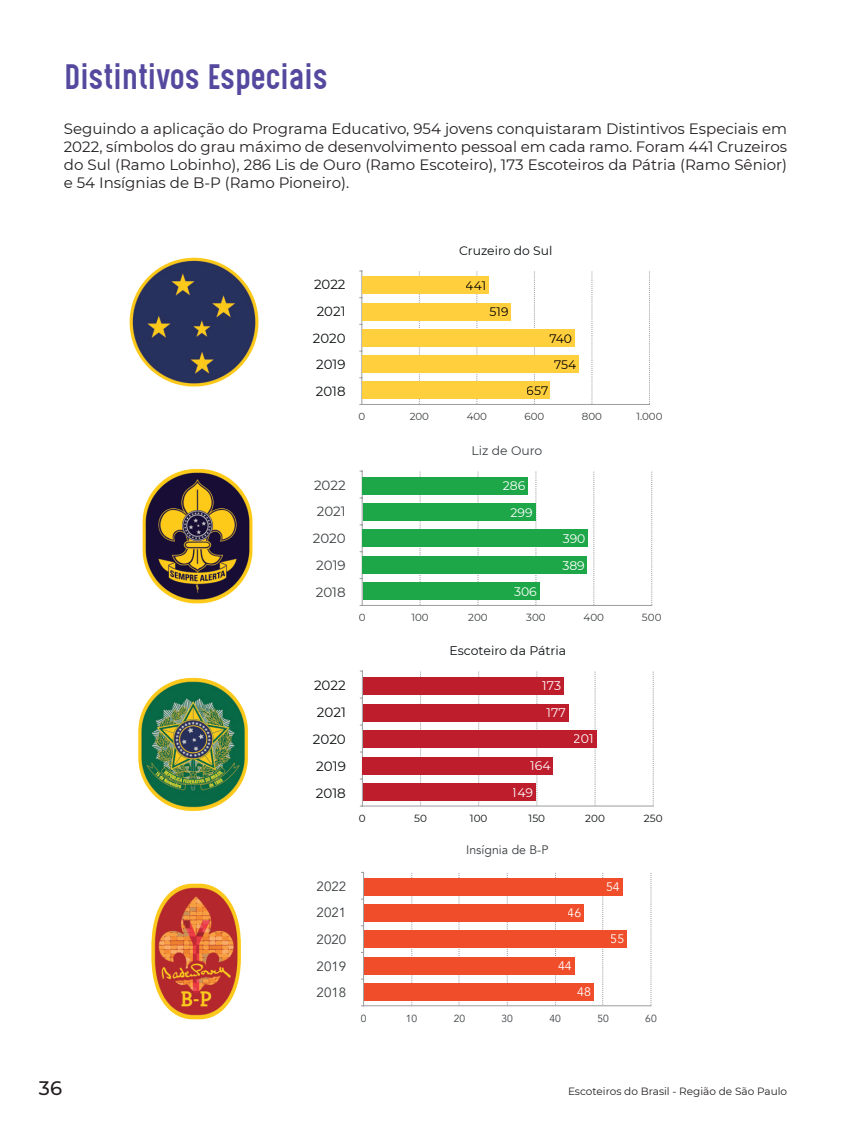
<style>
.page{position:relative;width:851px;height:1127px;background:#fff}
.page>*{position:absolute;margin:0;border:0;box-sizing:border-box;transform-origin:0 0}
.t1{font:30px "Gotcha Gothic";color:#54499e}
.t2{font:500 19.5px "Montserrat";color:#231f20}
.t3{font:15px/18px "Montserrat";color:#231f20;text-align:justify}
.t4{font:13.5px/26.8px "Montserrat";color:#3b3f41;text-align:justify}
.t5{font:13.5px/27px "Montserrat";color:#0b0e10;text-align:justify}
.t6{font:13.35px/26.7px "Montserrat";color:#0b0e10;text-align:justify}
.t7{font:13.35px/26.7px "Avenir";color:#3b3f41;text-align:justify}
.t8{font:12.45px "Montserrat";color:#fff}
.t9{font:12.45px "Montserrat";color:#0b0e10}
.t10{font:12.45px "Montserrat";color:#3b3f41}
.t11{font:12.3px "Montserrat";color:#000001}
.t12{font:12.3px "Montserrat";color:#0b0e10}
.t13{font:12.3px "Avenir";color:#3b3f41}
.t14{font:12.3px "Avenir";color:#fff}
.t15{font:10.5px "Montserrat";color:#231f20}
.t16{font:10.35px "Montserrat";color:#3b3f41}
.t17{font:10.35px "Montserrat";color:#0b0e10}
.t18{font:10.2px "Montserrat";color:#3b3f41}
.t19{font:10.2px "Avenir";color:#3b3f41}
</style>
<div class="page">
<img style="left:129px;top:257px;width:130px;height:130px">
<img style="left:138px;top:677px;width:110px;height:134px">
<img style="left:151px;top:883px;width:91px;height:137px">
<img style="left:142px;top:468px;width:111px;height:136px">
<svg style="left:419px;top:271px;width:1px;height:133px"></svg>
<svg style="left:476px;top:271px;width:1px;height:133px"></svg>
<svg style="left:534px;top:271px;width:1px;height:133px"></svg>
<svg style="left:591px;top:271px;width:1px;height:133px"></svg>
<svg style="left:649px;top:271px;width:1px;height:134px"></svg>
<hr style="left:361px;top:271px;width:1px;height:133px;background:#9b9d9e">
<hr style="left:362px;top:404px;width:287px;height:1px;background:#9b9d9e">
<div style="left:362px;top:277px;width:126px;height:17px;background:#ffcf3e"></div>
<div style="left:362px;top:303px;width:149px;height:18px;background:#ffcf3e"></div>
<div style="left:362px;top:329px;width:213px;height:17px;background:#ffcf3e"></div>
<div style="left:362px;top:356px;width:217px;height:17px;background:#ffcf3e"></div>
<div style="left:362px;top:381px;width:188px;height:18px;background:#ffcf3e"></div>
<svg style="left:420px;top:471px;width:1px;height:134px"></svg>
<svg style="left:477px;top:471px;width:1px;height:134px"></svg>
<svg style="left:535px;top:471px;width:1px;height:134px"></svg>
<svg style="left:593px;top:471px;width:1px;height:134px"></svg>
<svg style="left:651px;top:471px;width:1px;height:135px"></svg>
<hr style="left:362px;top:471px;width:1px;height:134px;background:#9b9d9e">
<hr style="left:362px;top:605px;width:289px;height:1px;background:#9b9d9e">
<div style="left:362px;top:477px;width:166px;height:17px;background:#1ea749"></div>
<div style="left:362px;top:504px;width:173px;height:17px;background:#1ea749"></div>
<div style="left:362px;top:529px;width:226px;height:18px;background:#1ea749"></div>
<div style="left:362px;top:556px;width:225px;height:18px;background:#1ea749"></div>
<div style="left:362px;top:582px;width:177px;height:18px;background:#1ea749"></div>
<svg style="left:420px;top:671px;width:1px;height:135px"></svg>
<svg style="left:478px;top:671px;width:1px;height:135px"></svg>
<svg style="left:536px;top:671px;width:1px;height:135px"></svg>
<svg style="left:594px;top:671px;width:1px;height:135px"></svg>
<svg style="left:653px;top:671px;width:1px;height:135px"></svg>
<hr style="left:362px;top:671px;width:1px;height:135px;background:#9b9d9e">
<hr style="left:362px;top:806px;width:291px;height:1px;background:#9b9d9e">
<div style="left:363px;top:677px;width:200px;height:17px;background:#be1d2c"></div>
<div style="left:363px;top:704px;width:205px;height:17px;background:#be1d2c"></div>
<div style="left:363px;top:730px;width:233px;height:17px;background:#be1d2c"></div>
<div style="left:363px;top:757px;width:190px;height:17px;background:#be1d2c"></div>
<div style="left:363px;top:783px;width:172px;height:17px;background:#be1d2c"></div>
<svg style="left:411px;top:873px;width:1px;height:132px"></svg>
<svg style="left:458px;top:873px;width:1px;height:132px"></svg>
<svg style="left:507px;top:873px;width:1px;height:132px"></svg>
<svg style="left:555px;top:873px;width:1px;height:132px"></svg>
<svg style="left:602px;top:873px;width:1px;height:132px"></svg>
<svg style="left:650px;top:873px;width:1px;height:132px"></svg>
<hr style="left:363px;top:872px;width:1px;height:134px;background:#9b9d9e">
<hr style="left:363px;top:1005px;width:288px;height:1px;background:#9b9d9e">
<div style="left:364px;top:878px;width:258px;height:17px;background:#f04d2a"></div>
<div style="left:364px;top:905px;width:219px;height:17px;background:#f04d2a"></div>
<div style="left:364px;top:930px;width:262px;height:18px;background:#f04d2a"></div>
<div style="left:364px;top:957px;width:210px;height:17px;background:#f04d2a"></div>
<div style="left:364px;top:984px;width:230px;height:17px;background:#f04d2a"></div>
<h1 class="t1" style="left:64px;top:54px;width:265px">Distintivos Especiais</h1>
<p class="t3" style="left:64px;top:119px;width:724px">Seguindo a aplicação do Programa Educativo, 954 jovens conquistaram Distintivos Especiais em 2022, símbolos do grau máximo de desenvolvimento pessoal em cada ramo. Foram 441 Cruzeiros do Sul (Ramo Lobinho), 286 Lis de Ouro (Ramo Escoteiro), 173 Escoteiros da Pátria (Ramo Sênior) e 54 Insígnias de B-P (Ramo Pioneiro).</p>
<p class="t6" style="left:313px;top:271px;width:34px">2022<br>2021<br>2020<br>2019<br>2018</p>
<p class="t4" style="left:313px;top:471px;width:34px">2022<br>2021<br>2020<br>2019<br>2018</p>
<p class="t5" style="left:313px;top:671px;width:35px">2022<br>2021<br>2020<br>2019<br>2018</p>
<p class="t7" style="left:316px;top:873px;width:31px">2022<br>2021<br>2020<br>2019<br>2018</p>
<p class="t12" style="left:459px;top:242px;width:95px">Cruzeiro do Sul</p>
<p class="t11" style="left:465px;top:277px;width:22px">441</p>
<p class="t11" style="left:489px;top:303px;width:20px">519</p>
<p class="t11" style="left:549px;top:330px;width:24px">740</p>
<p class="t11" style="left:554px;top:356px;width:24px">754</p>
<p class="t11" style="left:526px;top:382px;width:23px">657</p>
<p class="t18" style="left:358px;top:409px;width:8px">0</p>
<p class="t18" style="left:409px;top:409px;width:21px">200</p>
<p class="t18" style="left:466px;top:409px;width:22px">400</p>
<p class="t18" style="left:524px;top:409px;width:21px">600</p>
<p class="t18" style="left:581px;top:409px;width:22px">800</p>
<p class="t18" style="left:636px;top:409px;width:28px">1.000</p>
<p class="t10" style="left:471px;top:442px;width:72px">Liz de Ouro</p>
<p class="t8" style="left:502px;top:477px;width:24px">286</p>
<p class="t8" style="left:510px;top:504px;width:24px">299</p>
<p class="t8" style="left:514px;top:583px;width:24px">306</p>
<p class="t8" style="left:562px;top:530px;width:24px">390</p>
<p class="t8" style="left:562px;top:556px;width:24px">389</p>
<p class="t16" style="left:359px;top:610px;width:8px">0</p>
<p class="t16" style="left:411px;top:610px;width:19px">100</p>
<p class="t16" style="left:468px;top:610px;width:21px">200</p>
<p class="t16" style="left:526px;top:610px;width:21px">300</p>
<p class="t16" style="left:583px;top:610px;width:22px">400</p>
<p class="t16" style="left:642px;top:610px;width:21px">500</p>
<p class="t9" style="left:449px;top:642px;width:118px">Escoteiro da Pátria</p>
<p class="t8" style="left:542px;top:677px;width:20px">173</p>
<p class="t8" style="left:546px;top:704px;width:21px">177</p>
<p class="t8" style="left:530px;top:757px;width:22px">164</p>
<p class="t8" style="left:513px;top:783px;width:22px">149</p>
<p class="t8" style="left:573px;top:730px;width:21px">201</p>
<p class="t17" style="left:359px;top:811px;width:8px">0</p>
<p class="t17" style="left:414px;top:811px;width:14px">50</p>
<p class="t17" style="left:470px;top:811px;width:19px">100</p>
<p class="t17" style="left:528px;top:811px;width:18px">150</p>
<p class="t17" style="left:585px;top:811px;width:21px">200</p>
<p class="t17" style="left:643px;top:811px;width:20px">250</p>
<p class="t13" style="left:466px;top:842px;width:84px">Insígnia de B-P</p>
<p class="t14" style="left:567px;top:905px;width:15px">46</p>
<p class="t14" style="left:558px;top:958px;width:15px">44</p>
<p class="t14" style="left:577px;top:984px;width:15px">48</p>
<p class="t14" style="left:606px;top:879px;width:15px">54</p>
<p class="t14" style="left:610px;top:931px;width:15px">55</p>
<p class="t19" style="left:360px;top:1012px;width:7px">0</p>
<p class="t19" style="left:406px;top:1012px;width:13px">10</p>
<p class="t19" style="left:453px;top:1012px;width:13px">20</p>
<p class="t19" style="left:501px;top:1012px;width:13px">30</p>
<p class="t19" style="left:549px;top:1012px;width:13px">40</p>
<p class="t19" style="left:597px;top:1012px;width:13px">50</p>
<p class="t19" style="left:645px;top:1012px;width:13px">60</p>
<h2 class="t2" style="left:39px;top:1074px;width:25px">36</h2>
<p class="t15" style="left:568px;top:1084px;width:221px">Escoteiros do Brasil - Região de São Paulo</p>
</div>
